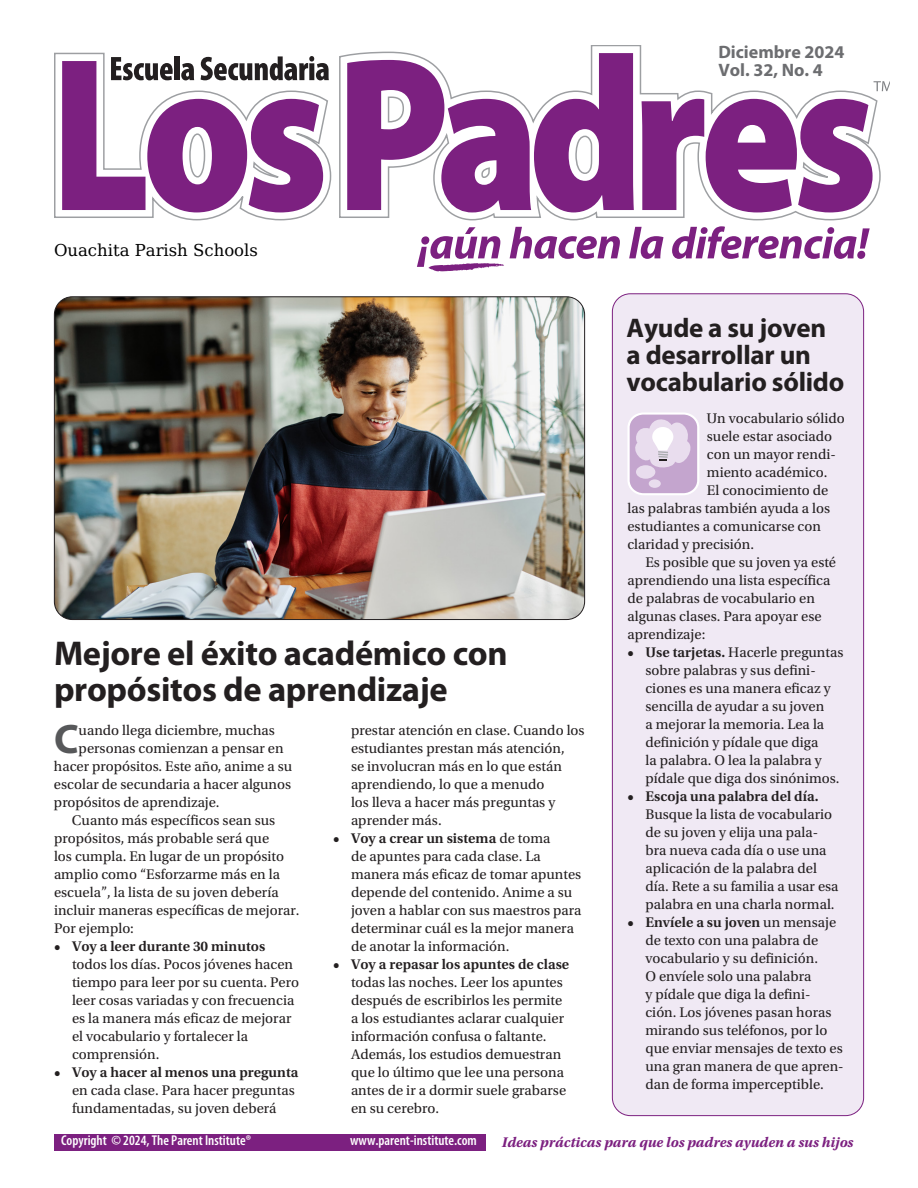
<style>
.page{position:relative;width:918px;height:1188px;background:#fff}
.page>*{position:absolute;margin:0;border:0;box-sizing:border-box;transform-origin:0 0}
.t1{font:700 41.4px "Myriad Pro";color:#57585a}
.t2{font:700 34.5px/36px "Myriad Pro";letter-spacing:-.01em;color:#231f20}
.t3{font:700 27px/27px "Myriad Pro";letter-spacing:-.01em;color:#231f20}
.t4{font:700 18px/18px "Myriad Pro";color:#6c6d70}
.t5{font:16.5px "DejaVu Math Te X Gyre";color:#000}
.t6{font:14.7px/18px "Utopia Std";color:#231f20}
.t7{font:600 14.7px "Utopia Std";color:#231f20}
.t8{font:italic 700 14.7px "Utopia Std";color:#7c2080}
.t9{font:600 condensed 14.25px "Myriad Pro";color:#fff}
.s1{font-weight:600}
</style>
<div class="page">
<svg style="left:417px;top:227px;width:87px;height:44px"></svg>
<svg style="left:510px;top:227px;width:110px;height:32px"></svg>
<svg style="left:629px;top:227px;width:35px;height:32px"></svg>
<svg style="left:672px;top:226px;width:198px;height:33px"></svg>
<svg style="left:54px;top:45px;width:827px;height:176px"></svg>
<svg style="left:347px;top:53px;width:287px;height:159px"></svg>
<svg style="left:642px;top:99px;width:231px;height:113px"></svg>
<svg style="left:62px;top:56px;width:267px;height:156px"></svg>
<svg style="left:874px;top:81px;width:16px;height:10px"></svg>
<div style="left:54px;top:1134px;width:431px;height:16px;background:#7c2080"></div>
<div style="left:612px;top:294px;width:252px;height:822px;background:#f0e9f4;border-radius:18px"></div>
<svg style="left:627px;top:413px;width:72px;height:82px"></svg>
<img style="left:54px;top:298px;width:531px;height:322px">
<p class="t4" style="left:718px;top:42px;width:128px">Diciembre 2024<br>Vol. 32, No. 4</p>
<p class="t5" style="left:54px;top:243px;width:205px">Ouachita Parish Schools</p>
<h2 class="t2" style="left:54px;top:634px;width:455px">Mejore el éxito académico con propósitos de aprendizaje</h2>
<h1 class="t1" style="left:54px;top:712px;width:26px">C</h1>
<p class="t6" style="left:79px;top:722px;width:198px">uando llega diciembre, muchas</p>
<p class="t6" style="left:79px;top:740px;width:206px">personas comienzan a pensar en</p>
<p class="t6" style="left:54px;top:758px;width:240px">hacer propósitos. Este año, anime a su</p>
<p class="t6" style="left:54px;top:776px;width:239px">escolar de secundaria a hacer algunos</p>
<p class="t6" style="left:54px;top:794px;width:167px">propósitos de aprendizaje.</p>
<p class="t6" style="left:72px;top:812px;width:205px">Cuanto más específicos sean sus</p>
<p class="t6" style="left:54px;top:830px;width:217px">propósitos, más probable será que</p>
<p class="t6" style="left:54px;top:848px;width:232px">los cumpla. En lugar de un propósito</p>
<p class="t6" style="left:54px;top:866px;width:228px">amplio como “Esforzarme más en la</p>
<p class="t6" style="left:54px;top:884px;width:226px">escuela”, la lista de su joven debería</p>
<p class="t6" style="left:54px;top:902px;width:247px">incluir maneras específicas de mejorar.</p>
<p class="t6" style="left:54px;top:920px;width:81px">Por ejemplo:</p>
<p class="t7" style="left:54px;top:938px;width:213px">• Voy a leer durante 30 minutos</p>
<p class="t6" style="left:72px;top:956px;width:229px">todos los días. Pocos jóvenes hacen tiempo para leer por su cuenta. Pero leer cosas variadas y con frecuencia es la manera más eficaz de mejorar el vocabulario y fortalecer la comprensión.</p>
<p class="t7" style="left:54px;top:1064px;width:246px">• Voy a hacer al menos una pregunta</p>
<p class="t6" style="left:72px;top:1082px;width:224px">en cada clase. Para hacer preguntas fundamentadas, su joven deberá</p>
<p class="t6" style="left:351px;top:722px;width:235px">prestar atención en clase. Cuando los estudiantes prestan más atención,<br>se involucran más en lo que están aprendiendo, lo que a menudo<br>los lleva a hacer más preguntas y aprender más.</p>
<p class="t6" style="left:351px;top:830px;width:232px;text-indent:-18px"><span class="s1">• Voy a crear un sistema</span> de toma<br>de apuntes para cada clase. La manera más eficaz de tomar apuntes depende del contenido. Anime a su joven a hablar con sus maestros para determinar cuál es la mejor manera de anotar la información.</p>
<p class="t7" style="left:333px;top:956px;width:238px">• Voy a repasar los apuntes de clase</p>
<p class="t6" style="left:351px;top:974px;width:217px">todas las noches. Leer los apuntes después de escribirlos les permite a los estudiantes aclarar cualquier información confusa o faltante.<br>Además, los estudios demuestran que lo último que lee una persona antes de ir a dormir suele grabarse en su cerebro.</p>
<h3 class="t3" style="left:627px;top:313px;width:219px">Ayude a su joven a desarrollar un vocabulario sólido</h3>
<p class="t6" style="left:707px;top:410px;width:139px">Un vocabulario sólido</p>
<p class="t6" style="left:707px;top:428px;width:127px">suele estar asociado</p>
<p class="t6" style="left:707px;top:446px;width:130px">con un mayor rendi-</p>
<p class="t6" style="left:707px;top:464px;width:122px">miento académico.</p>
<p class="t6" style="left:707px;top:482px;width:123px">El conocimiento de</p>
<p class="t6" style="left:627px;top:500px;width:204px">las palabras también ayuda a los</p>
<p class="t6" style="left:627px;top:518px;width:195px">estudiantes a comunicarse con</p>
<p class="t6" style="left:627px;top:536px;width:128px">claridad y precisión.</p>
<p class="t6" style="left:645px;top:554px;width:192px">Es posible que su joven ya esté</p>
<p class="t6" style="left:627px;top:572px;width:204px">aprendiendo una lista específica</p>
<p class="t6" style="left:627px;top:590px;width:189px">de palabras de vocabulario en</p>
<p class="t6" style="left:627px;top:608px;width:196px">algunas clases. Para apoyar ese</p>
<p class="t6" style="left:627px;top:626px;width:80px">aprendizaje:</p>
<p class="t6" style="left:645px;top:644px;width:200px;text-indent:-18px"><span class="s1">• Use tarjetas.</span> Hacerle preguntas sobre palabras y sus defini&shy;ciones es una manera eficaz y sencilla de ayudar a su joven<br>a mejorar la memoria. Lea la definición y pídale que diga<br>la palabra. O lea la palabra y pídale que diga dos sinónimos.</p>
<p class="t7" style="left:627px;top:788px;width:193px">• Escoja una palabra del día.</p>
<p class="t6" style="left:645px;top:806px;width:195px">Busque la lista de vocabulario de su joven y elija una pala&shy;bra nueva cada día o use una aplicación de la palabra del día. Rete a su familia a usar esa palabra en una charla normal.</p>
<p class="t6" style="left:645px;top:914px;width:200px;text-indent:-18px"><span class="s1">• Envíele a su joven</span> un mensaje de texto con una palabra de vocabulario y su definición.<br>O envíele solo una palabra<br>y pídale que diga la defini&shy;ción. Los jóvenes pasan horas mirando sus teléfonos, por lo que enviar mensajes de texto es una gran manera de que apren&shy;dan de forma imperceptible.</p>
<p class="t9" style="left:61px;top:1132px;width:191px">Copyright © 2024, The Parent Institute®</p>
<p class="t9" style="left:350px;top:1132px;width:128px">www.parent-institute.com</p>
<p class="t8" style="left:502px;top:1134px;width:353px">Ideas prácticas para que los padres ayuden a sus hijos</p>
</div>
